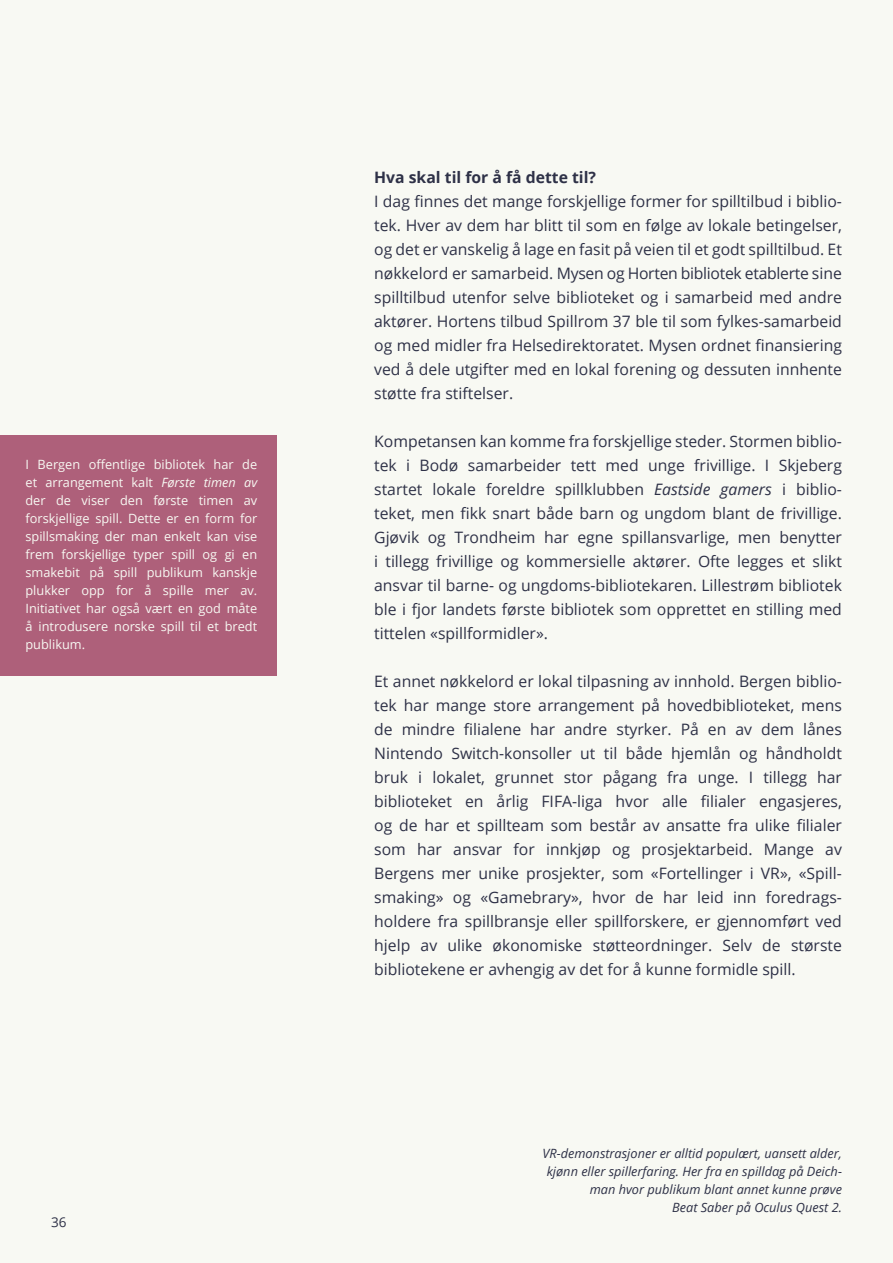
<style>
.page{position:relative;width:893px;height:1263px;background:#f8f9f3}
.page>*{position:absolute;margin:0;border:0;box-sizing:border-box;transform-origin:0 0}
.t1{font:15.75px/24px "Open Sans";color:#2e3147;text-align:justify}
.t2{font:700 15.75px "Open Sans";color:#2e3147}
.t3{font:13.5px "Open Sans";color:#2e3147}
.t4{font:12.75px/18px "Open Sans";color:#f8f9f3;text-align:justify}
.t5{font:italic 12.75px/18px "Open Sans";color:#2e3147;text-align:right}
.s1{font-style:italic}
</style>
<div class="page">
<div style="left:0;top:435px;width:276px;height:240px;background:#ae607a"></div>
<hr style="left:892px;top:0;width:1px;height:1263px;background:#2e3147">
<p class="t4" style="left:26px;top:455px;width:233px">I Bergen offentlige bibliotek har de et arrangement kalt <span class="s1">Første timen av </span>der de viser den første timen av forskjellige spill. Dette er en form for spillsmaking der man enkelt kan vise frem forskjellige typer spill og gi en smakebit på spill publikum kanskje plukker opp for å spille mer av.<br>Initiativet har også vært en god måte å introdusere norske spill til et bredt publikum.</p>
<p class="t3" style="left:51px;top:1213px;width:17px">36</p>
<p class="t2" style="left:374px;top:166px;width:223px">Hva skal til for å få dette til?</p>
<p class="t1" style="left:374px;top:189px;width:469px">I dag finnes det mange forskjellige former for spilltilbud i biblio&shy;tek. Hver av dem har blitt til som en følge av lokale betingelser, og det er vanskelig å lage en fasit på veien til et godt spilltilbud. Et nøkkelord er samarbeid. Mysen og Horten bibliotek etablerte sine spilltilbud utenfor selve biblioteket og i samarbeid med andre aktører. Hortens tilbud Spillrom 37 ble til som fylkes-samarbeid og med midler fra Helsedirektoratet. Mysen ordnet finansiering ved å dele utgifter med en lokal forening og dessuten innhente støtte fra stiftelser.</p>
<p class="t1" style="left:374px;top:429px;width:469px">Kompetansen kan komme fra forskjellige steder. Stormen biblio&shy;tek i Bodø samarbeider tett med unge frivillige. I Skjeberg startet lokale foreldre spillklubben <span class="s1">Eastside gamers</span> i biblio&shy;teket, men fikk snart både barn og ungdom blant de frivillige.<br>Gjøvik og Trondheim har egne spillansvarlige, men benytter i tillegg frivillige og kommersielle aktører. Ofte legges et slikt ansvar til barne- og ungdoms-bibliotekaren. Lillestrøm bibliotek ble i fjor landets første bibliotek som opprettet en stilling med tittelen «spillformidler».</p>
<p class="t1" style="left:374px;top:669px;width:469px">Et annet nøkkelord er lokal tilpasning av innhold. Bergen biblio&shy;tek har mange store arrangement på hovedbiblioteket, mens de mindre filialene har andre styrker. På en av dem lånes Nintendo Switch-konsoller ut til både hjemlån og håndholdt bruk i lokalet, grunnet stor pågang fra unge. I tillegg har biblioteket en årlig FIFA-liga hvor alle filialer engasjeres, og de har et spillteam som består av ansatte fra ulike filialer som har ansvar for innkjøp og prosjektarbeid. Mange av Bergens mer unike prosjekter, som «Fortellinger i VR», «Spill&shy;smaking» og «Gamebrary», hvor de har leid inn foredrags&shy;holdere fra spillbransje eller spillforskere, er gjennomført ved hjelp av ulike økonomiske støtteordninger. Selv de største bibliotekene er avhengig av det for å kunne formidle spill.</p>
<p class="t5" style="left:542px;top:1144px;width:301px">VR-demonstrasjoner er alltid populært, uansett alder, kjønn eller spillerfaring. Her fra en spilldag på Deich&shy;man hvor publikum blant annet kunne prøve<br>Beat Saber på Oculus Quest 2.</p>
</div>
